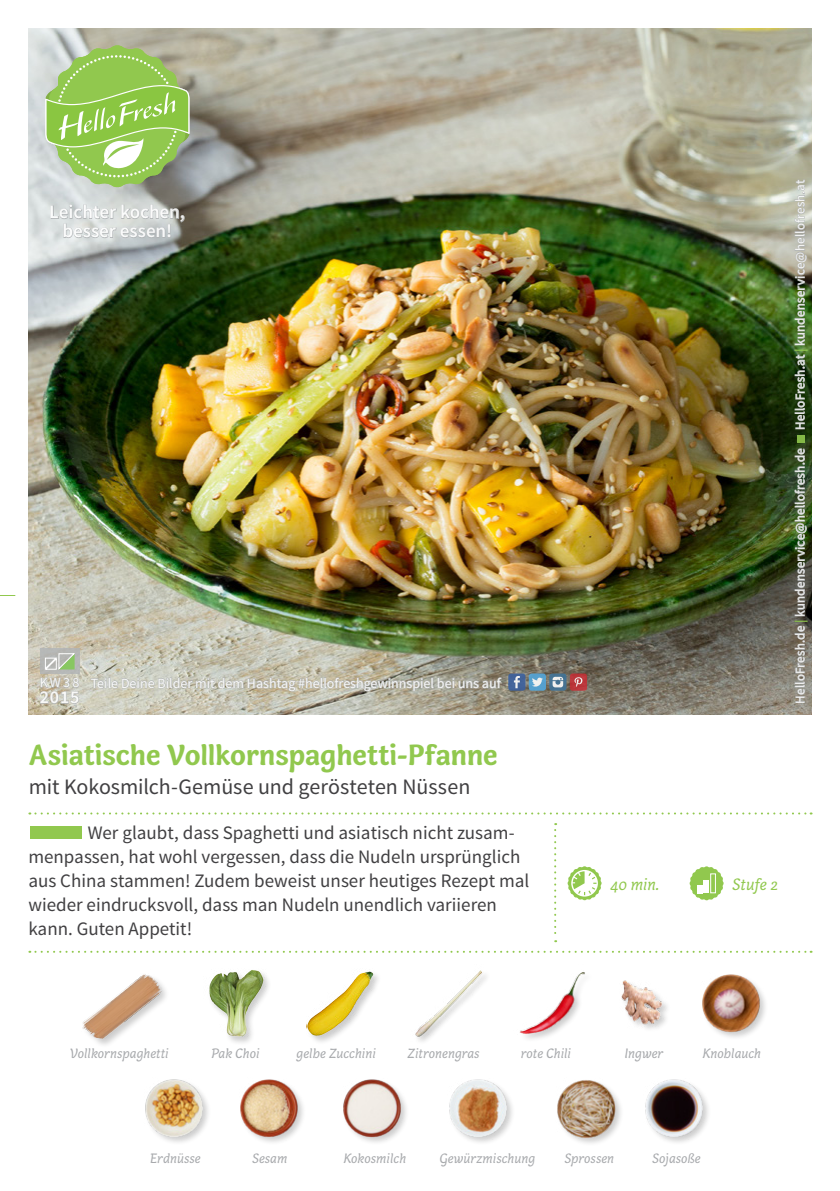
<style>
.page{position:relative;width:840px;height:1191px;background:#fff}
.page>*{position:absolute;margin:0;border:0;box-sizing:border-box;transform-origin:0 0}
.FRONT_Recipe_Title{font:700 30px "Capucine Basic";letter-spacing:-.005em;color:#91c84e}
.FRONT_Recipe_Subtitl{font:22px "Source Sans Pro";color:#414042}
.FRONT___BACK_Running{font:19px/24px "Source Sans Pro";color:#414042}
.t1{font:600 19px/19px "Source Sans Pro";color:#fff;text-align:center}
.t2{font:600 18px "Source Sans Pro";color:#fff}
.t3{font:italic 17px "Capucine Basic";color:#91c84e}
.FRONT_ingredients{font:italic 14px "Capucine Basic";color:#a7a9ac}
.t4{font:14px "Source Sans Pro";color:#fff}
.t5{font:13px "Source Sans Pro";letter-spacing:.02em;color:#fff}
.s1{font-weight:700;color:#91c84e}
</style>
<div class="page">
<img style="left:28px;top:28px;width:783px;height:686px">
<svg style="left:29px;top:812px;width:782px;height:2px"></svg>
<svg style="left:554px;top:823px;width:2px;height:119px"></svg>
<svg style="left:29px;top:950px;width:782px;height:2px"></svg>
<svg style="left:50px;top:204px;width:135px;height:48px;background:#c0c5c4"></svg>
<svg style="left:90px;top:673px;width:412px;height:24px;background:#b8b6a8"></svg>
<div style="left:508px;top:673px;width:17px;height:17px;background:#43649a;border-radius:3px"></div>
<svg style="left:513px;top:676px;width:6px;height:12px"></svg>
<svg style="left:549px;top:673px;width:17px;height:17px"></svg>
<svg style="left:552px;top:677px;width:11px;height:10px"></svg>
<svg style="left:528px;top:673px;width:17px;height:17px"></svg>
<svg style="left:531px;top:677px;width:11px;height:9px"></svg>
<div style="left:569px;top:673px;width:17px;height:17px;background:#bb373b;border-radius:3px"></div>
<svg style="left:574px;top:677px;width:8px;height:10px"></svg>
<svg style="left:567px;top:866px;width:34px;height:34px"></svg>
<svg style="left:689px;top:866px;width:34px;height:34px"></svg>
<div style="left:710px;top:873px;width:5px;height:20px;border:1px solid #fff"></div>
<svg style="left:0;top:595px;width:15px;height:1px"></svg>
<svg style="left:45px;top:45px;width:144px;height:143px;background:#a3c875"></svg>
<svg style="left:793px;top:625px;width:12px;height:78px"></svg>
<svg style="left:793px;top:447px;width:13px;height:170px;background:#65715b"></svg>
<div style="left:796px;top:435px;width:7px;height:8px;background:#84b846"></div>
<svg style="left:793px;top:354px;width:12px;height:76px"></svg>
<svg style="left:793px;top:179px;width:13px;height:167px;background:#94a088"></svg>
<div style="left:30px;top:826px;width:52px;height:12px;background:#91c84e"></div>
<img style="left:449px;top:1079px;width:63px;height:64px">
<img style="left:557px;top:1080px;width:64px;height:63px">
<img style="left:645px;top:1079px;width:63px;height:64px">
<img style="left:145px;top:1079px;width:63px;height:64px">
<img style="left:343px;top:1079px;width:63px;height:64px">
<img style="left:240px;top:1079px;width:63px;height:63px">
<div style="left:83px;top:973px;width:88px;height:75px;background:#000;opacity:.2"></div>
<img style="left:82px;top:973px;width:82px;height:67px">
<img style="left:415px;top:970px;width:71px;height:71px">
<img style="left:519px;top:972px;width:66px;height:67px">
<img style="left:621px;top:980px;width:46px;height:49px">
<img style="left:702px;top:974px;width:63px;height:64px">
<div style="left:306px;top:970px;width:76px;height:75px;background:#000;opacity:.2"></div>
<img style="left:306px;top:970px;width:68px;height:67px">
<div style="left:208px;top:968px;width:65px;height:78px;background:#000;opacity:.2"></div>
<img style="left:208px;top:969px;width:63px;height:68px">
<div style="left:40px;top:648px;width:39px;height:26px;background:#b1b4b6"></div>
<svg style="left:39px;top:653px;width:41px;height:51px"></svg>
<p class="t1" style="left:50px;top:203px;width:137px">Leichter kochen, besser essen!</p>
<p class="t4" style="left:40px;top:674px;width:41px">KW38</p>
<p class="t2" style="left:40px;top:686px;width:41px">2015</p>
<p class="t4" style="left:91px;top:674px;width:411px">Teile Deine Bilder mit dem Hashtag #hellofreshgewinnspiel bei uns auf</p>
<p class="FRONT_Recipe_Title" style="left:29px;top:731px;width:470px">Asiatische Vollkornspaghetti-Pfanne</p>
<p class="FRONT_Recipe_Subtitl" style="left:29px;top:772px;width:443px">mit Kokosmilch-Gemüse und gerösteten Nüssen</p>
<p class="FRONT___BACK_Running" style="left:28px;top:820px;width:502px;text-indent:59px">Wer glaubt, dass Spaghetti und asiatisch nicht zusam&shy;menpassen, hat wohl vergessen, dass die Nudeln ursprünglich aus China stammen! Zudem beweist unser heutiges Rezept mal wieder eindrucksvoll, dass man Nudeln unendlich variieren kann. Guten Appetit!</p>
<p class="t5" style="left:791px;top:430px;width:252px;rotate:-90deg">HelloFresh.at <span class="s1">|</span> kundenservice@hellofresh.at</p>
<p class="t5" style="left:791px;top:703px;width:257px;rotate:-90deg">HelloFresh.de <span class="s1">|</span> kundenservice@hellofresh.de</p>
<p class="t3" style="left:609px;top:871px;width:51px">40 min.</p>
<p class="t3" style="left:731px;top:871px;width:47px">Stufe 2</p>
<p class="FRONT_ingredients" style="left:70px;top:1042px;width:100px">Vollkornspaghetti</p>
<p class="FRONT_ingredients" style="left:211px;top:1042px;width:50px">Pak Choi</p>
<p class="FRONT_ingredients" style="left:296px;top:1042px;width:81px">gelbe Zucchini</p>
<p class="FRONT_ingredients" style="left:407px;top:1042px;width:74px">Zitronengras</p>
<p class="FRONT_ingredients" style="left:520px;top:1042px;width:52px">rote Chili</p>
<p class="FRONT_ingredients" style="left:624px;top:1042px;width:40px">Ingwer</p>
<p class="FRONT_ingredients" style="left:702px;top:1042px;width:60px">Knoblauch</p>
<p class="FRONT_ingredients" style="left:150px;top:1148px;width:52px">Erdnüsse</p>
<p class="FRONT_ingredients" style="left:252px;top:1148px;width:37px">Sesam</p>
<p class="FRONT_ingredients" style="left:343px;top:1148px;width:64px">Kokosmilch</p>
<p class="FRONT_ingredients" style="left:439px;top:1148px;width:97px">Gewürzmischung</p>
<p class="FRONT_ingredients" style="left:564px;top:1148px;width:51px">Sprossen</p>
<p class="FRONT_ingredients" style="left:652px;top:1148px;width:50px">Sojasoße</p>
</div>
